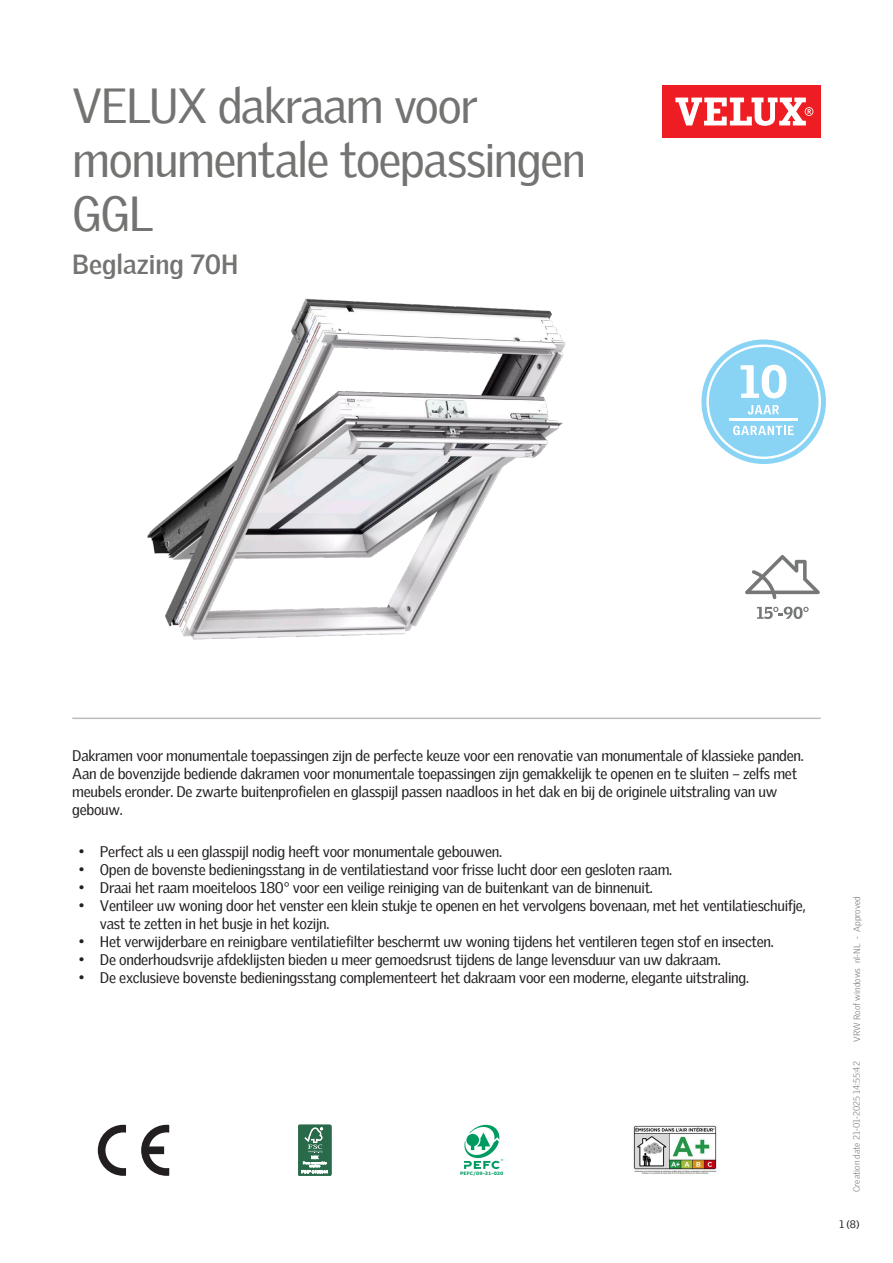
<style>
.page{position:relative;width:893px;height:1263px;background:#fff}
.page>*{position:absolute;margin:0;border:0;box-sizing:border-box;transform-origin:0 0}
.Headline{font:48px/54px "Velux Gothic";letter-spacing:-.03em;color:#737371}
.t1{font:700 27px "Velux Gothic";color:#737371}
.Body_Regular{font:15px/18px "Velux Gothic";letter-spacing:-.02em;color:#231f20}
.t2{font:10.5px "Velux Gothic";color:#231f20}
.t3{font:300 9px "Velux Gothic";color:#7c7e81}
.t4{font:700 4.65px "Verdana";color:#009b61}
</style>
<div class="page">
<div style="left:662px;top:85px;width:159px;height:53px;background:#ee1d23"></div>
<svg style="left:675px;top:98px;width:138px;height:28px"></svg>
<hr style="left:72px;top:717px;width:749px;height:2px;background:#bcbdbb">
<svg style="left:745px;top:555px;width:75px;height:44px"></svg>
<svg style="left:757px;top:607px;width:52px;height:12px"></svg>
<svg style="left:141px;top:1125px;width:28px;height:51px"></svg>
<svg style="left:98px;top:1125px;width:28px;height:51px"></svg>
<svg style="left:298px;top:1125px;width:33px;height:51px"></svg>
<div style="left:298px;top:1125px;width:33px;height:51px;border:1px solid #286a4a;border-radius:2px"></div>
<svg style="left:302px;top:1127px;width:26px;height:46px"></svg>
<svg style="left:464px;top:1125px;width:39px;height:44px"></svg>
<img style="left:633px;top:1125px;width:84px;height:49px">
<svg style="left:701px;top:339px;width:125px;height:125px"></svg>
<img style="left:147px;top:298px;width:419px;height:342px">
<p class="Headline" style="left:72px;top:74px;width:515px">VELUX dakraam voor monumentale toepassingen<br>GGL</p>
<p class="t1" style="left:72px;top:244px;width:168px">Beglazing 70H</p>
<p class="Body_Regular" style="left:72px;top:745px;width:733px">Dakramen voor monumentale toepassingen zijn de perfecte keuze voor een renovatie van monumentale of klassieke panden.<br>Aan de bovenzijde bediende dakramen voor monumentale toepassingen zijn gemakkelijk te openen en te sluiten – zelfs met meubels eronder. De zwarte buitenprofielen en glasspijl passen naadloos in het dak en bij de originele uitstraling van uw gebouw.</p>
<p class="Body_Regular" style="left:79px;top:841px;width:425px">• Perfect als u een glasspijl nodig heeft voor monumentale gebouwen.</p>
<p class="Body_Regular" style="left:79px;top:859px;width:595px">• Open de bovenste bedieningsstang in de ventilatiestand voor frisse lucht door een gesloten raam.</p>
<p class="Body_Regular" style="left:79px;top:877px;width:576px">• Draai het raam moeiteloos 180° voor een veilige reiniging van de buitenkant van de binnenuit.</p>
<p class="Body_Regular" style="left:100px;top:895px;width:707px;text-indent:-21px">• Ventileer uw woning door het venster een klein stukje te openen en het vervolgens bovenaan, met het ventilatieschuifje, vast te zetten in het busje in het kozijn.</p>
<p class="Body_Regular" style="left:79px;top:931px;width:697px">• Het verwijderbare en reinigbare ventilatiefilter beschermt uw woning tijdens het ventileren tegen stof en insecten.</p>
<p class="Body_Regular" style="left:79px;top:949px;width:644px">• De onderhoudsvrije afdeklijsten bieden u meer gemoedsrust tijdens de lange levensduur van uw dakraam.</p>
<p class="Body_Regular" style="left:79px;top:967px;width:672px">• De exclusieve bovenste bedieningsstang complementeert het dakraam voor een moderne, elegante uitstraling.</p>
<p class="t4" style="left:460px;top:1170px;width:45px">PEFC/09-31-020</p>
<p class="t3" style="left:850px;top:1042px;width:147px;rotate:-90deg">VRW Roof windows nl-NL - Approved</p>
<p class="t3" style="left:850px;top:1192px;width:132px;rotate:-90deg">Creation date 21-01-2025 14:55:42</p>
<p class="t2" style="left:839px;top:1216px;width:22px">1 (8)</p>
</div>
